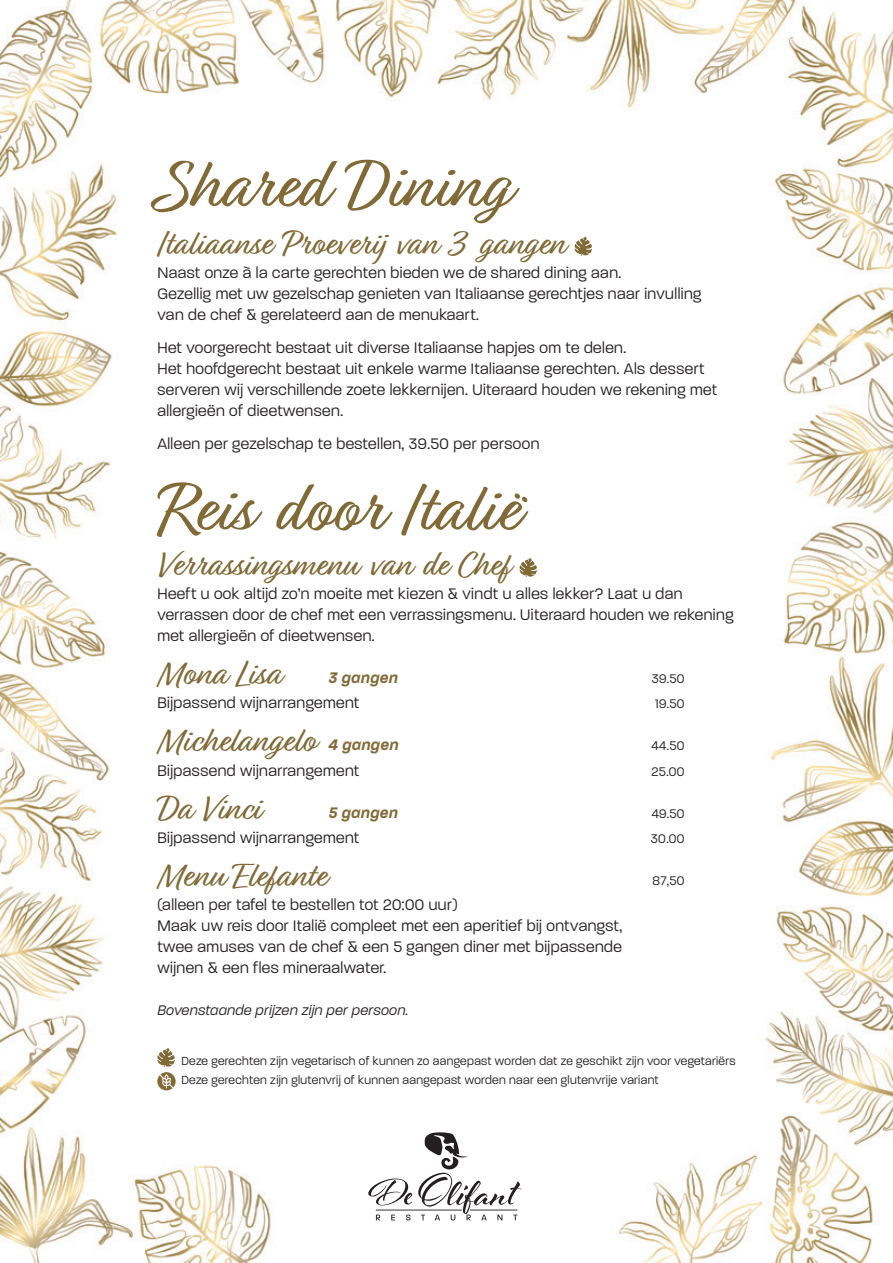
<style>
.page{position:relative;width:893px;height:1263px;background:#fff}
.page>*{position:absolute;margin:0;border:0;box-sizing:border-box;transform-origin:0 0}
.t1{font:72px "Relation";color:#816a36}
.t2{font:36px "Relation";color:#816a36}
.t3{font:300 16.5px/21px "Paralucent";letter-spacing:.03em;color:#231f20;scale:.95 1}
.t4{font:italic 600 16.5px "Paralucent";letter-spacing:.03em;color:#816a36;scale:.95 1}
.t5{font:italic 300 15px "Paralucent";letter-spacing:.03em;color:#231f20;scale:.95 1}
.t6{font:300 13.5px "Paralucent";letter-spacing:.03em;color:#231f20;scale:.95 1}
.t7{font:300 12.6px/19.5px "Paralucent";letter-spacing:.03em;color:#231f20;scale:.95 1}
.s1{font-family:"Paralucent";font-weight:600;font-style:italic;font-size:16.5px}
</style>
<div class="page">
<img style="left:0;top:0;width:893px;height:1263px">
<svg style="left:368px;top:1178px;width:44px;height:27px"></svg>
<svg style="left:376px;top:1214px;width:4px;height:6px"></svg>
<svg style="left:391px;top:1214px;width:4px;height:6px"></svg>
<svg style="left:406px;top:1214px;width:5px;height:6px"></svg>
<svg style="left:418px;top:1132px;width:103px;height:88px"></svg>
<hr style="left:470px;top:1209px;width:47px;height:1px;background:#231f20">
<hr style="left:376px;top:1209px;width:86px;height:1px;background:#231f20">
<svg style="left:575px;top:237px;width:17px;height:19px"></svg>
<svg style="left:519px;top:558px;width:18px;height:19px"></svg>
<svg style="left:157px;top:1048px;width:19px;height:42px"></svg>
<h1 class="t1" style="left:157px;top:144px;width:352px">Shared Dining</h1>
<h2 class="t2" style="left:157px;top:222px;width:408px">Italiaanse Proeverij van 3 gangen</h2>
<p class="t3" style="left:157px;top:262px;width:574px">Naast onze à la carte gerechten bieden we de shared dining aan.<br>Gezellig met uw gezelschap genieten van Italiaanse gerechtjes naar invulling van de chef &amp; gerelateerd aan de menukaart.</p>
<p class="t3" style="left:157px;top:337px;width:591px">Het voorgerecht bestaat uit diverse Italiaanse hapjes om te delen.<br>Het hoofdgerecht bestaat uit enkele warme Italiaanse gerechten. Als dessert serveren wij verschillende zoete lekkernijen. Uiteraard houden we rekening met allergieën of dieetwensen.</p>
<p class="t3" style="left:157px;top:433px;width:404px">Alleen per gezelschap te bestellen, 39.50 per persoon</p>
<h1 class="t1" style="left:157px;top:468px;width:360px">Reis door Italië</h1>
<h2 class="t2" style="left:157px;top:544px;width:353px">Verrassingsmenu van de Chef</h2>
<p class="t3" style="left:157px;top:583px;width:608px">Heeft u ook altijd zo’n moeite met kiezen &amp; vindt u alles lekker? Laat u dan verrassen door de chef met een verrassingsmenu. Uiteraard houden we rekening met allergieën of dieetwensen.</p>
<h2 class="t2" style="left:157px;top:653px;width:124px">Mona Lisa</h2>
<p class="t4" style="left:328px;top:668px;width:75px">3 gangen</p>
<p class="t6" style="left:652px;top:671px;width:36px">39.50</p>
<p class="t3" style="left:157px;top:692px;width:214px">Bijpassend wijnarrangement</p>
<p class="t6" style="left:655px;top:696px;width:32px">19.50</p>
<h2 class="t2" style="left:157px;top:720px;width:243px">Michelangelo <span class="s1">4 gangen</span></h2>
<p class="t6" style="left:652px;top:738px;width:36px">44.50</p>
<p class="t3" style="left:157px;top:760px;width:214px">Bijpassend wijnarrangement</p>
<p class="t6" style="left:651px;top:763px;width:36px">25.00</p>
<h2 class="t2" style="left:157px;top:787px;width:104px">Da Vinci</h2>
<p class="t4" style="left:328px;top:802px;width:75px">5 gangen</p>
<p class="t6" style="left:652px;top:805px;width:36px">49.50</p>
<p class="t3" style="left:157px;top:827px;width:214px">Bijpassend wijnarrangement</p>
<p class="t6" style="left:651px;top:831px;width:37px">30.00</p>
<h2 class="t2" style="left:157px;top:855px;width:170px">Menu Elefante</h2>
<p class="t6" style="left:653px;top:873px;width:35px">87,50</p>
<p class="t3" style="left:157px;top:894px;width:491px">(alleen per tafel te bestellen tot 20:00 uur)<br>Maak uw reis door Italië compleet met een aperitief bij ontvangst, twee amuses van de chef &amp; een 5 gangen diner met bijpassende wijnen &amp; een fles mineraalwater.</p>
<p class="t5" style="left:157px;top:1002px;width:266px">Bovenstaande prijzen zijn per persoon.</p>
<p class="t7" style="left:181px;top:1051px;width:585px">Deze gerechten zijn vegetarisch of kunnen zo aangepast worden dat ze geschikt zijn voor vegetariërs<br>Deze gerechten zijn glutenvrij of kunnen aangepast worden naar een glutenvrije variant</p>
</div>
